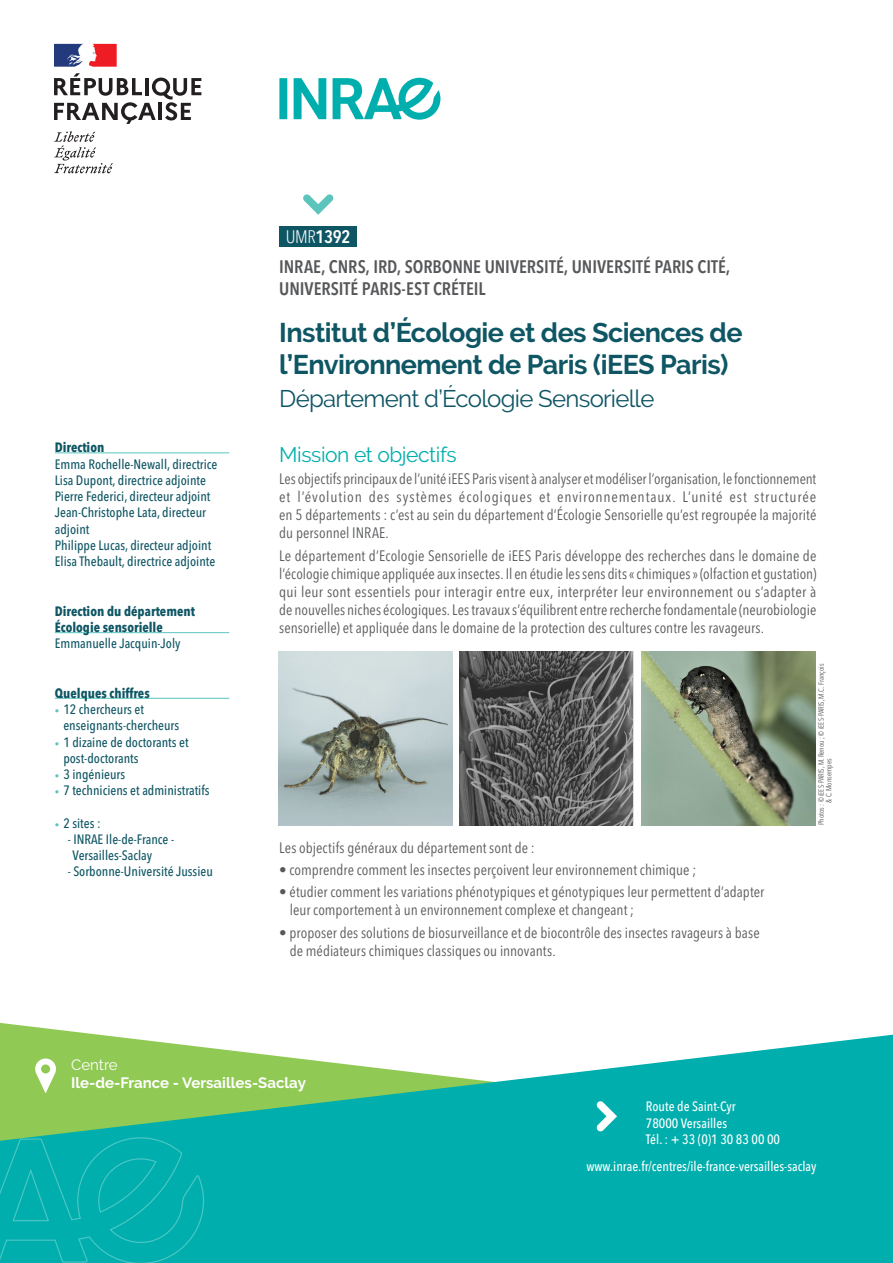
<style>
.page{position:relative;width:893px;height:1263px;background:#fff}
.page>*{position:absolute;margin:0;border:0;box-sizing:border-box;transform-origin:0 0}
.TITRE_DE_L_UNITE{font:700 27px/32.4px "Raleway";letter-spacing:-.02em;color:#0f5664}
.TITRE_DE_L_UNITE-2{font:24px "Raleway";letter-spacing:-.03em;color:#0f5664}
.SOUS-TITRE_1{font:21px "Raleway";letter-spacing:-.02em;color:#00afad}
.t1{font:600 condensed 18px/21.6px "Avenir Next LT Pro";letter-spacing:-.005em;color:#57585a}
.t2{font:600 condensed 18px "Avenir Next LT Pro";color:#fff}
.t3{font:condensed 15px/18px "Avenir Next LT Pro";color:#57585a;text-align:justify}
.t4{font:700 15px "Raleway";color:#fff}
.t5{font:15px "Raleway";color:#fff}
.t6{font:500 condensed 13.5px/16.2px "Avenir Next LT Pro";color:#0f5664}
.t7{font:500 condensed 13.5px/16.2px "Avenir Next LT Pro";color:#fff}
.t8{font:700 condensed 13.5px/16.2px "Avenir Next LT Pro";color:#0f5664}
.t9{font:condensed 7.5px/7.5px "Avenir Next LT Pro";color:#57585a}
.s1{font-weight:300}
.s2{font-size:9px;color:#5ac4bd}
</style>
<div class="page">
<svg style="left:0;top:1035px;width:893px;height:228px;background:#32bba7"></svg>
<div style="left:279px;top:226px;width:78px;height:20px;background:#0f5664"></div>
<svg style="left:303px;top:194px;width:31px;height:21px"></svg>
<svg style="left:596px;top:1101px;width:21px;height:30px"></svg>
<div style="left:279px;top:78px;width:8px;height:41px;background:#00afad"></div>
<svg style="left:294px;top:78px;width:32px;height:41px"></svg>
<svg style="left:333px;top:78px;width:107px;height:42px"></svg>
<svg style="left:54px;top:73px;width:147px;height:51px"></svg>
<svg style="left:54px;top:131px;width:59px;height:42px"></svg>
<svg style="left:54px;top:44px;width:63px;height:23px"></svg>
<hr style="left:55px;top:452px;width:174px;height:1px;background:#5ac4bd">
<hr style="left:55px;top:632px;width:174px;height:1px;background:#5ac4bd">
<hr style="left:55px;top:698px;width:174px;height:1px;background:#5ac4bd">
<img style="left:279px;top:651px;width:173px;height:174px">
<img style="left:460px;top:651px;width:173px;height:174px">
<img style="left:642px;top:651px;width:174px;height:174px">
<svg style="left:0;top:1138px;width:205px;height:125px;background:#04b0ae"></svg>
<p class="t2" style="left:286px;top:226px;width:66px"><span class="s1">UMR</span>1392</p>
<p class="t1" style="left:279px;top:256px;width:453px">INRAE, CNRS, IRD, SORBONNE UNIVERSITÉ, UNIVERSITÉ PARIS CITÉ,<br>UNIVERSITÉ PARIS-EST CRÉTEIL</p>
<p class="t8" style="left:55px;top:440px;width:51px">Direction</p>
<p class="t6" style="left:55px;top:456px;width:164px">Emma Rochelle-Newall, directrice</p>
<p class="t6" style="left:55px;top:472px;width:153px">Lisa Dupont, directrice adjointe</p>
<p class="t6" style="left:55px;top:488px;width:157px">Pierre Federici, directeur adjoint</p>
<p class="t6" style="left:55px;top:504px;width:153px">Jean-Christophe Lata, directeur adjoint</p>
<p class="t6" style="left:55px;top:537px;width:158px">Philippe Lucas, directeur adjoint</p>
<p class="t6" style="left:55px;top:553px;width:162px">Elisa Thebault, directrice adjointe</p>
<p class="t8" style="left:55px;top:603px;width:142px">Direction du département<br>Écologie sensorielle</p>
<p class="t6" style="left:55px;top:636px;width:127px">Emmanuelle Jacquin-Joly</p>
<p class="t8" style="left:55px;top:685px;width:96px">Quelques chiffres</p>
<p class="t6" style="left:63px;top:701px;width:117px;text-indent:-9px"><span class="s2">•</span> 12 chercheurs et enseignants-chercheurs</p>
<p class="t6" style="left:63px;top:734px;width:127px;text-indent:-9px"><span class="s2">•</span> 1 dizaine de doctorants et post-doctorants</p>
<p class="t6" style="left:55px;top:766px;width:72px"><span class="s2">•</span> 3 ingénieurs</p>
<p class="t6" style="left:55px;top:782px;width:156px"><span class="s2">•</span> 7 techniciens et administratifs</p>
<p class="t6" style="left:55px;top:815px;width:47px"><span class="s2">•</span> 2 sites :</p>
<p class="t6" style="left:73px;top:831px;width:103px;text-indent:-5px">- INRAE Ile-de-France -<br>Versailles-Saclay</p>
<p class="t6" style="left:68px;top:863px;width:147px">- Sorbonne-Université Jussieu</p>
<p class="TITRE_DE_L_UNITE" style="left:279px;top:316px;width:465px">Institut d’Écologie et des Sciences de l’Environnement de Paris (iEES Paris)</p>
<p class="TITRE_DE_L_UNITE-2" style="left:279px;top:385px;width:377px">Département d’Écologie Sensorielle</p>
<p class="SOUS-TITRE_1" style="left:279px;top:442px;width:179px">Mission et objectifs</p>
<p class="t3" style="left:279px;top:470px;width:539px">Les objectifs principaux de l’unité iEES Paris visent à analyser et modéliser l’organisation, le fonctionnement et l’évolution des systèmes écologiques et environnementaux. L’unité est structurée en 5 départements : c’est au sein du département d’Écologie Sensorielle qu’est regroupée la majorité du personnel INRAE.</p>
<p class="t3" style="left:279px;top:546px;width:539px">Le département d’Ecologie Sensorielle de iEES Paris développe des recherches dans le domaine de l’écologie chimique appliquée aux insectes. Il en étudie les sens dits « chimiques » (olfaction et gustation) qui leur sont essentiels pour interagir entre eux, interpréter leur environnement ou s’adapter à de nouvelles niches écologiques. Les travaux s’équilibrent entre recherche fondamentale (neurobiologie sensorielle) et appliquée dans le domaine de la protection des cultures contre les ravageurs.</p>
<p class="t3" style="left:279px;top:838px;width:257px">Les objectifs généraux du département sont de :</p>
<p class="t3" style="left:279px;top:861px;width:418px">• comprendre comment les insectes perçoivent leur environnement chimique ;</p>
<p class="t3" style="left:290px;top:883px;width:476px;text-indent:-10px">• étudier comment les variations phénotypiques et génotypiques leur permettent d’adapter leur comportement à un environnement complexe et changeant ;</p>
<p class="t3" style="left:290px;top:923px;width:471px;text-indent:-10px">• proposer des solutions de biosurveillance et de biocontrôle des insectes ravageurs à base de médiateurs chimiques classiques ou innovants.</p>
<p class="t9" style="left:817px;top:803px;width:140px;text-indent:-23px;rotate:-90deg">Photos : © iEES-PARIS, M. Renou ; © iEES-PARIS, M.C. François &amp; C. Monsempes</p>
<p class="t5" style="left:71px;top:1056px;width:48px">Centre</p>
<p class="t4" style="left:71px;top:1074px;width:236px">Ile-de-France - Versailles-Saclay</p>
<p class="t7" style="left:646px;top:1098px;width:91px">Route de Saint-Cyr<br>78000 Versailles</p>
<p class="t7" style="left:646px;top:1131px;width:136px">Tél. : + 33 (0)1 30 83 00 00</p>
<p class="t7" style="left:586px;top:1158px;width:232px">www.inrae.fr/centres/ile-france-versailles-saclay</p>
</div>
